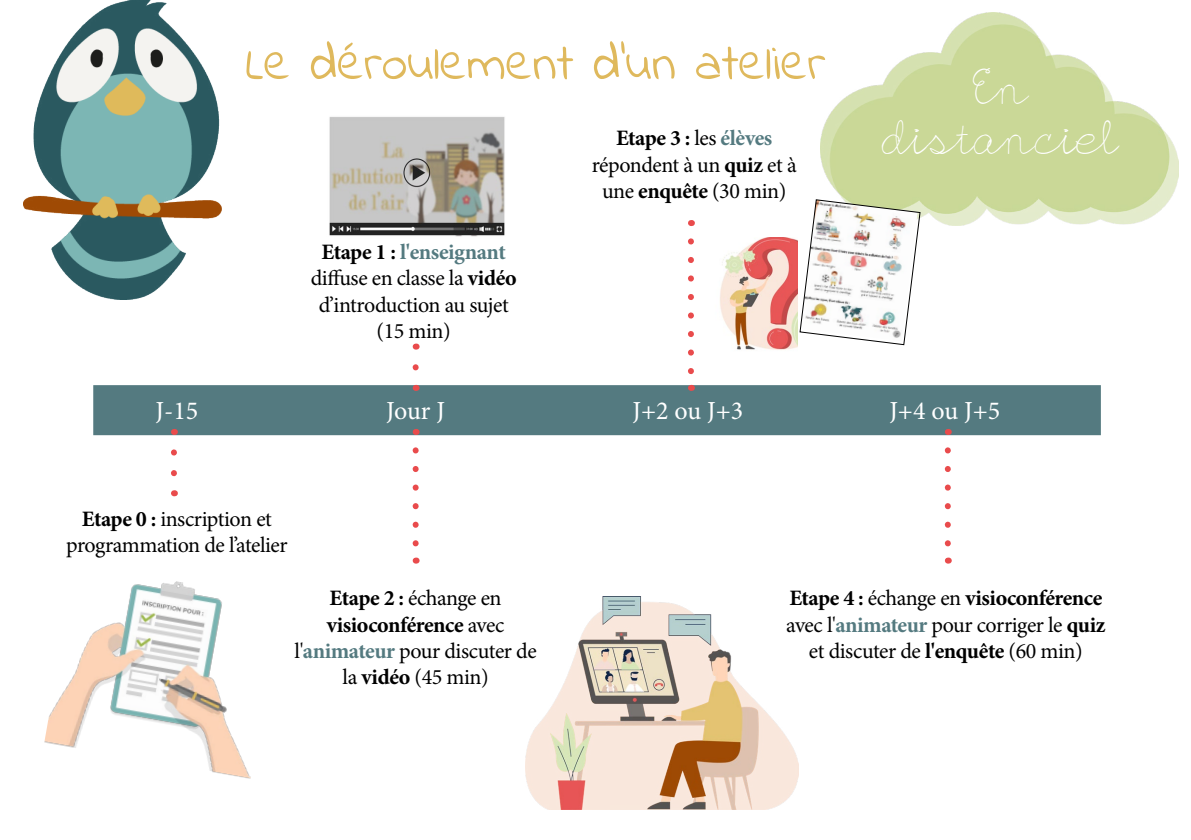
<style>
.page{position:relative;width:1191px;height:840px;background:#fff}
.page>*{position:absolute;margin:0;border:0;box-sizing:border-box;transform-origin:0 0}
.t1{font:52px "Indie Flower";color:#dfb95d}
.t2{font:46px/50px "English Essay";color:#fff;text-align:center}
.t3{font:26px "Minion Pro";letter-spacing:-.01em;color:#fff}
.t4{font:22px/26.4px "Minion Pro";letter-spacing:-.02em;color:#000;text-align:center}
.s1{font-weight:700}
.s2{font-weight:700;color:#547a80}
.s3{color:#020203}
</style>
<div class="page">
<img style="left:24px;top:0;width:198px;height:299px">
<div style="left:93px;top:385px;width:1007px;height:50px;background:#547a80"></div>
<svg style="left:412px;top:367px;width:6px;height:4px"></svg>
<svg style="left:412px;top:450px;width:6px;height:97px"></svg>
<svg style="left:688px;top:241px;width:6px;height:134px"></svg>
<svg style="left:944px;top:450px;width:6px;height:97px"></svg>
<svg style="left:171px;top:452px;width:6px;height:25px"></svg>
<img style="left:329px;top:117px;width:176px;height:120px">
<img style="left:44px;top:581px;width:207px;height:197px">
<img style="left:720px;top:237px;width:77px;height:113px">
<img style="left:525px;top:596px;width:273px;height:213px">
<img style="left:820px;top:12px;width:358px;height:213px">
<svg style="left:799px;top:198px;width:122px;height:147px"></svg>
<p class="t3" style="left:156px;top:393px;width:44px">J-15</p>
<h1 class="t1" style="left:245px;top:28px;width:581px">Le déroulement d'un atelier</h1>
<p class="t4" style="left:311px;top:238px;width:207px"><span class="s1">Etape 1 :</span> <span class="s2">l'enseignant </span>diffuse en <span class="s3">classe la</span> <span class="s1">vidéo </span>d’introduction au sujet (15 min)</p>
<p class="t4" style="left:591px;top:125px;width:206px"><span class="s1">Etape 3 :</span> les <span class="s2">élèves </span>répondent à un <span class="s1">quiz</span> et à une <span class="s1">enquête</span> (30 min)</p>
<h2 class="t2" style="left:882px;top:63px;width:239px">En distanciel</h2>
<p class="t3" style="left:386px;top:393px;width:60px">Jour J</p>
<p class="t3" style="left:632px;top:393px;width:112px">J+2 ou J+3</p>
<p class="t3" style="left:889px;top:393px;width:112px">J+4 ou J+5</p>
<p class="t4" style="left:66px;top:505px;width:223px"><span class="s1">Etape 0 :</span> inscription et programmation de l’atelier</p>
<p class="t4" style="left:294px;top:584px;width:244px"><span class="s1">Etape 2 :</span> échange en <span class="s1">visioconférence</span> avec l'<span class="s2">animateur</span> pour discuter de la <span class="s1">vidéo</span> (45 min)</p>
<p class="t4" style="left:786px;top:584px;width:321px"><span class="s1">Etape 4 :</span> échange en <span class="s1">visioconférence </span>avec l'<span class="s2">animateur</span> pour corriger le <span class="s1">quiz </span>et discuter de <span class="s1">l'enquête</span> (60 min)</p>
</div>
